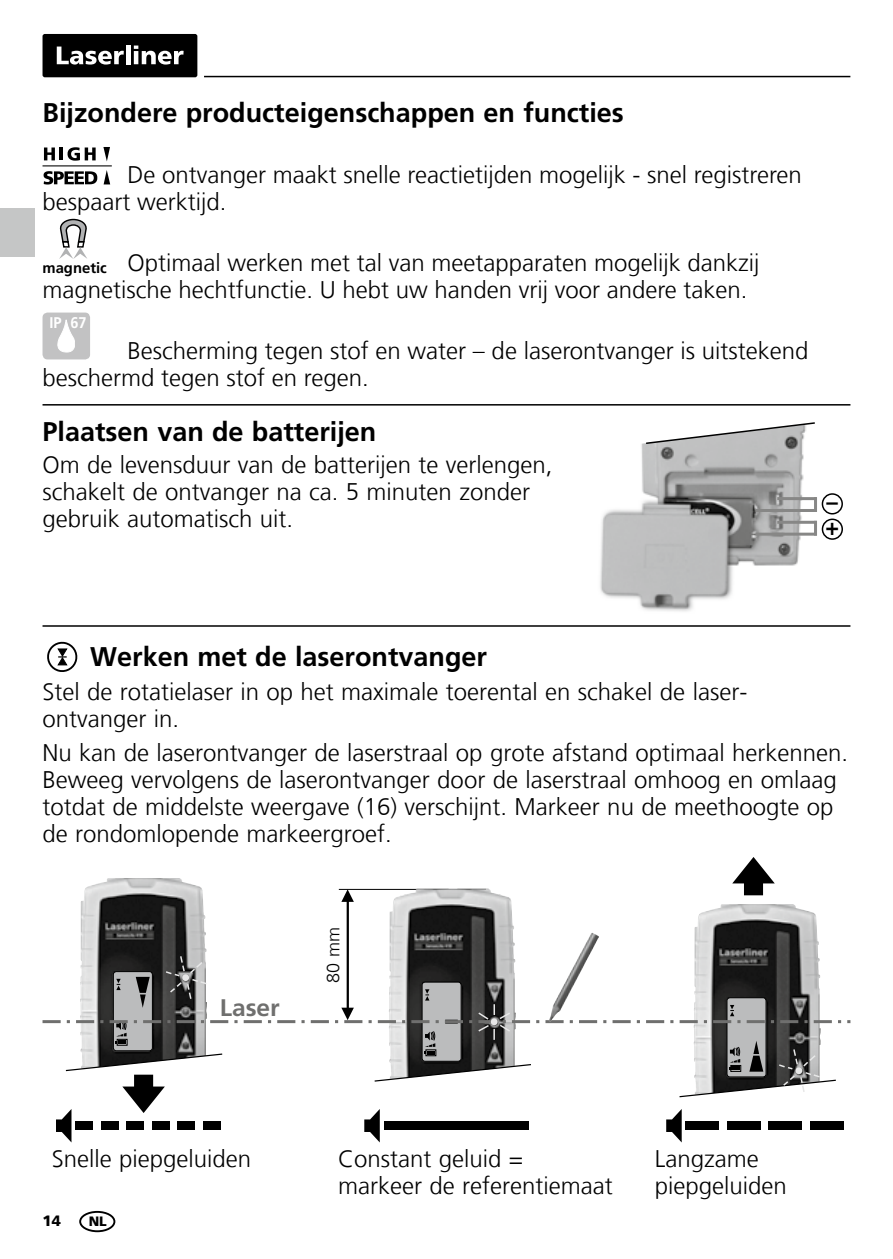
<style>
.page{position:relative;width:893px;height:1259px;background:#fff}
.page>*{position:absolute;margin:0;border:0;box-sizing:border-box;transform-origin:0 0}
.t1{font:700 27px "Frutiger LT Com";color:#000}
.t2{font:300 24px/27px "Frutiger LT Com";color:#000}
.t3{font:700 24px "Frutiger LT Com";color:#6f6f6e}
.t4{font:700 24px "Frutiger LT Com";color:#000;scale:.95 1}
.t5{font:300 18px "Frutiger LT Com";color:#000}
.t6{font:700 15.6px "Frutiger LT Com";color:#fff;scale:.94 1}
.t7{font:900 15px "Frutiger LT Com";color:#000}
.t8{font:900 13.5px "Frutiger LT Com";color:#000}
.s1{font-weight:700;font-size:14.7px}
</style>
<div class="page">
<hr style="left:204px;top:76px;width:646px;height:1px;background:#000">
<div style="left:43px;top:34px;width:154px;height:43px;background:#000;border-radius:2px"></div>
<svg style="left:57px;top:47px;width:67px;height:18px"></svg>
<hr style="left:126px;top:45px;width:4px;height:19px;background:#fff">
<svg style="left:134px;top:46px;width:50px;height:19px"></svg>
<hr style="left:339px;top:889px;width:147px;height:1px;background:#000">
<img style="left:80px;top:878px;width:127px;height:76px">
<img style="left:389px;top:888px;width:126px;height:66px">
<img style="left:694px;top:904px;width:125px;height:50px">
<svg style="left:732px;top:857px;width:43px;height:38px"></svg>
<img style="left:580px;top:933px;width:19px;height:21px">
<hr style="left:347px;top:898px;width:2px;height:115px;background:#000">
<svg style="left:341px;top:889px;width:13px;height:13px"></svg>
<svg style="left:43px;top:954px;width:807px;height:188px"></svg>
<svg style="left:47px;top:641px;width:31px;height:31px"></svg>
<div style="left:79px;top:1211px;width:36px;height:21px;border:2px solid #000;border-radius:50%"></div>
<div style="left:0;top:208px;width:34px;height:49px;background:#c5c6c6"></div>
<hr style="left:43px;top:404px;width:807px;height:1px;background:#000">
<img style="left:600px;top:443px;width:243px;height:169px">
<hr style="left:756px;top:509px;width:61px;height:3px;background:#878786">
<hr style="left:814px;top:497px;width:3px;height:15px;background:#878786">
<hr style="left:777px;top:497px;width:40px;height:3px;background:#878786">
<hr style="left:756px;top:532px;width:61px;height:3px;background:#878786">
<hr style="left:814px;top:521px;width:3px;height:14px;background:#878786">
<hr style="left:777px;top:521px;width:40px;height:3px;background:#878786">
<div style="left:822px;top:518px;width:21px;height:22px;border:2px solid #000;border-radius:50%"></div>
<div style="left:822px;top:493px;width:21px;height:21px;border:2px solid #000;border-radius:50%"></div>
<svg style="left:644px;top:422px;width:172px;height:23px"></svg>
<svg style="left:104px;top:170px;width:6px;height:14px"></svg>
<svg style="left:103px;top:147px;width:7px;height:14px"></svg>
<svg style="left:44px;top:147px;width:52px;height:14px"></svg>
<svg style="left:44px;top:171px;width:53px;height:13px"></svg>
<hr style="left:43px;top:165px;width:69px;height:1px;background:#000">
<svg style="left:59px;top:218px;width:28px;height:41px"></svg>
<div style="left:43px;top:312px;width:47px;height:47px;background:#c2c2c3;border-radius:5px"></div>
<svg style="left:58px;top:320px;width:17px;height:32px"></svg>
<hr style="left:43px;top:625px;width:807px;height:2px;background:#000">
<svg style="left:826px;top:523px;width:12px;height:12px"></svg>
<p class="t1" style="left:43px;top:97px;width:583px">Bijzondere producteigenschappen en functies</p>
<p class="t2" style="left:43px;top:162px;width:761px;text-indent:85px">De ontvanger maakt snelle reactietijden mogelijk - snel registreren bespaart werktijd.</p>
<p class="t2" style="left:43px;top:250px;width:719px"><span class="s1">magnetic</span> Optimaal werken met tal van meetapparaten mogelijk dankzij magnetische hechtfunctie. U hebt uw handen vrij voor andere taken.</p>
<p class="t6" style="left:50px;top:313px;width:41px">IP 67</p>
<p class="t2" style="left:43px;top:338px;width:768px;text-indent:85px">Bescherming tegen stof en water – de laserontvanger is uitstekend beschermd tegen stof en regen.</p>
<p class="t1" style="left:43px;top:416px;width:335px">Plaatsen van de batterijen</p>
<p class="t2" style="left:43px;top:451px;width:512px">Om de levensduur van de batterijen te verlengen, schakelt de ontvanger na ca. 5 minuten zonder gebruik automatisch uit.</p>
<p class="t4" style="left:827px;top:488px;width:14px">–</p>
<p class="t1" style="left:90px;top:641px;width:398px">Werken met de laserontvanger</p>
<p class="t2" style="left:43px;top:678px;width:706px">Stel de rotatielaser in op het maximale toerental en schakel de laser&shy;ontvanger in.</p>
<p class="t2" style="left:43px;top:739px;width:807px">Nu kan de laserontvanger de laserstraal op grote afstand optimaal herkennen.<br>Beweeg vervolgens de laserontvanger door de laserstraal omhoog en omlaag totdat de middelste weergave (16) verschijnt. Markeer nu de meethoogte op de rondomlopende markeergroef.</p>
<p class="t3" style="left:220px;top:993px;width:61px">Laser</p>
<p class="t5" style="left:323px;top:983px;width:57px;rotate:-90deg">80 mm</p>
<p class="t2" style="left:52px;top:1145px;width:201px">Snelle piepgeluiden</p>
<p class="t2" style="left:655px;top:1145px;width:134px">Langzame piepgeluiden</p>
<p class="t8" style="left:89px;top:1213px;width:20px">NL</p>
<p class="t2" style="left:338px;top:1145px;width:276px">Constant geluid = markeer de referentiemaat</p>
<p class="t7" style="left:43px;top:1212px;width:20px">14</p>
</div>
